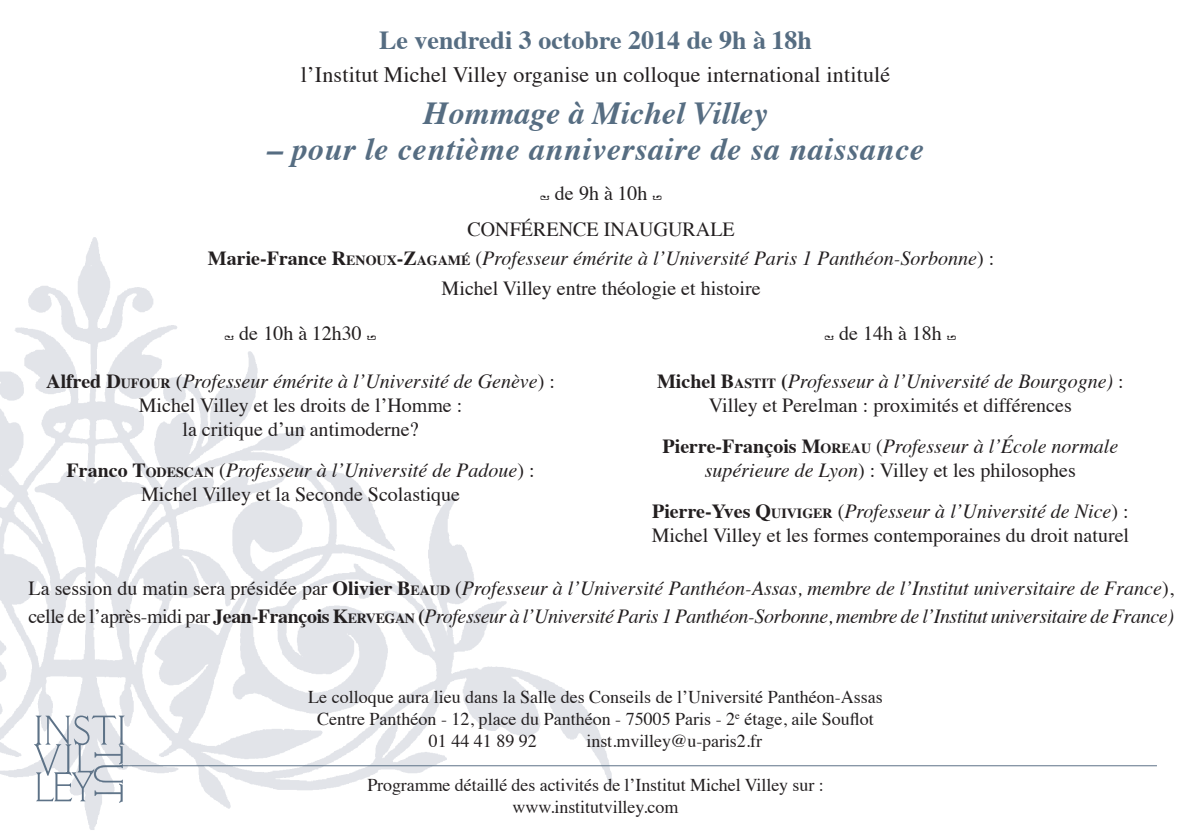
<style>
.page{position:relative;width:1191px;height:840px;background:#fff}
.page>*{position:absolute;margin:0;border:0;box-sizing:border-box;transform-origin:0 0}
.t1{font:italic 700 32px "Times";letter-spacing:.02em;color:#566d82}
.t2{font:italic 700 32px "Times";color:#566d82}
.t3{font:700 26px "Times";color:#566d82}
.t4{font:22px "Times";letter-spacing:.01em;color:#231f20}
.t5{font:20px/24px "Times";color:#231f20;text-align:center}
.t6{font:italic 20px/24px "Times";color:#231f20;text-align:center}
.t7{font:italic 20px "Times";letter-spacing:-.02em;color:#231f20}
.t8{font:18px/22px "Times";color:#231f20;text-align:center}
.s1{font-weight:700;font-style:normal}
.s2{font-weight:700;font-style:normal;font-size:14px}
.s3{font-style:normal}
.s4{font-weight:700}
.s5{font-weight:700;font-size:14px}
.s6{font-style:italic}
.s7{font-style:inherit}
</style>
<div class="page">
<img style="left:0;top:237px;width:627px;height:593px">
<svg style="left:34px;top:715px;width:91px;height:87px"></svg>
<hr style="left:120px;top:764px;width:1037px;height:1px;background:#5d7287">
<p class="t3" style="left:379px;top:15px;width:434px">Le vendredi 3 octobre 2014 de 9h à 18h</p>
<p class="t4" style="left:301px;top:54px;width:591px">l’Institut Michel Villey organise un colloque international intitulé</p>
<p class="t2" style="left:423px;top:83px;width:346px">Hommage à Michel Villey</p>
<p class="t1" style="left:267px;top:119px;width:658px">– pour le centième anniversaire de sa naissance</p>
<p class="t5" style="left:540px;top:180px;width:123px">• de 9h à 10h •</p>
<p class="t5" style="left:467px;top:215px;width:269px">CONFÉRENCE INAUGURALE</p>
<p class="t6" style="left:208px;top:245px;width:788px"><span class="s1">Marie-France</span> <span class="s1">R</span><span class="s2">ENOUX</span><span class="s1">-Z</span><span class="s2">AGAMÉ</span> <span class="s3">(</span>Professeur émérite à l’Université Paris 1 Panthéon-Sorbonne<span class="s3">) :</span></p>
<p class="t5" style="left:441px;top:274px;width:320px">Michel Villey entre théologie et histoire</p>
<p class="t5" style="left:824px;top:319px;width:133px">• de 14h à 18h •</p>
<p class="t5" style="left:657px;top:367px;width:468px"><span class="s4">Michel</span> <span class="s4">B</span><span class="s5">ASTIT</span> <span class="s4">(</span><span class="s6">Professeur à l’Université de Bourgogne)</span> :<br>Villey et Perelman : proximités et différences</p>
<p class="t6" style="left:662px;top:433px;width:457px"><span class="s1">Pierre-François</span> <span class="s1">M</span><span class="s2">OREAU</span> <span class="s3">(</span>Professeur à l’École normale supérieure de Lyon<span class="s3">) : Villey et les philosophes</span></p>
<p class="t5" style="left:651px;top:497px;width:479px;text-align:left"><span class="s4">Pierre-Yves</span> <span class="s4">Q</span><span class="s5">UIVIGER</span> (<span class="s6">Professeur à l’Université de Nice</span>) :<br>Michel Villey et les formes contemporaines du droit naturel</p>
<p class="t6" style="left:29px;top:574px;width:1146px"><span class="s3">La session du matin sera présidée par</span> <span class="s1">Olivier</span> <span class="s1">B</span><span class="s2">EAUD</span> <span class="s3">(</span>Professeur à l’Université Panthéon-Assas, membre de l’Institut universitaire de France<span class="s3">),</span></p>
<p class="t7" style="left:28px;top:598px;width:1147px"><span class="s3">celle de l’après-midi par</span> <span class="s1">Jean-François</span> <span class="s1">K</span><span class="s2">ERVEGAN</span> <span class="s1">(</span><span class="s7">P</span>rofesseur à l’Université Paris 1 Panthéon-Sorbonne, membre de l’Institut universitaire de France)</p>
<p class="t5" style="left:224px;top:319px;width:153px">• de 10h à 12h30 •</p>
<p class="t5" style="left:46px;top:367px;width:510px"><span class="s4">Alfred</span> <span class="s4">D</span><span class="s5">UFOUR</span> (<span class="s6">Professeur émérite à l’Université de Genève</span>) :<br>Michel Villey et les droits de l’Homme :<br>la critique d’un antimoderne?</p>
<p class="t5" style="left:67px;top:456px;width:469px"><span class="s4">Franco</span> <span class="s4">T</span><span class="s5">ODESCAN</span> (<span class="s6">Professeur à l’Université de Padoue</span>) :<br>Michel Villey et la Seconde Scolastique</p>
<p class="t8" style="left:308px;top:684px;width:576px">Le colloque aura lieu dans la Salle des Conseils de l’Université Panthéon-Assas</p>
<p class="t8" style="left:317px;top:706px;width:558px">Centre Panthéon - 12, place du Panthéon - 75005 Paris - 2<sup>e</sup> étage, aile Souflot</p>
<p class="t8" style="left:429px;top:728px;width:110px">01 44 41 89 92</p>
<p class="t8" style="left:586px;top:728px;width:177px">inst.mvilley@u-paris2.fr</p>
<p class="t8" style="left:367px;top:772px;width:458px">Programme détaillé des activités de l’Institut Michel Villey sur : www.institutvilley.com</p>
</div>
